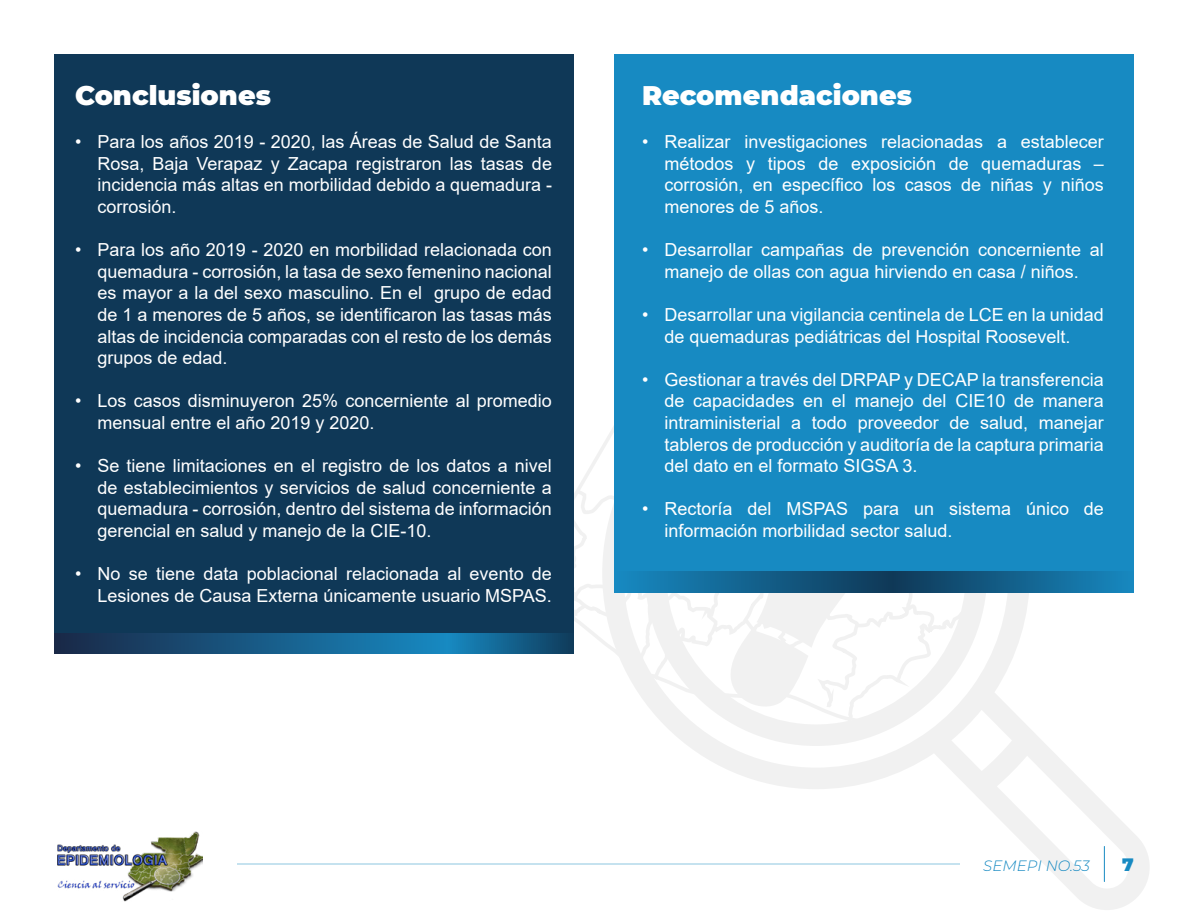
<style>
.page{position:relative;width:1188px;height:918px;background:#fff}
.page>*{position:absolute;margin:0;border:0;box-sizing:border-box;transform-origin:0 0}
.t1{font:900 27px "Montserrat";color:#fff}
.t2{font:18px/21.6px "Arial";color:#fff;text-align:justify}
.t3{font:900 18px "Montserrat";color:#178ac2}
.t4{font:italic 300 15px "Montserrat";color:#178ac2}
</style>
<div class="page">
<svg style="left:602px;top:592px;width:547px;height:318px"></svg>
<svg style="left:645px;top:721px;width:342px;height:25px;fill:#f1f1f1"></svg>
<svg style="left:574px;top:426px;width:540px;height:295px"></svg>
<img style="left:57px;top:831px;width:145px;height:70px">
<hr style="left:1104px;top:846px;width:1px;height:36px;background:#178ac2">
<hr style="left:237px;top:864px;width:723px;height:1px;background:#178ac2">
<div style="left:54px;top:54px;width:520px;height:590px;background:#0f3857"></div>
<svg style="left:54px;top:633px;width:520px;height:21px;background:#175b86"></svg>
<div style="left:614px;top:54px;width:520px;height:538px;background:#178ac2"></div>
<svg style="left:643px;top:572px;width:471px;height:20px;background:#125c87"></svg>
<h1 class="t1" style="left:75px;top:75px;width:197px">Conclusiones</h1>
<p class="t2" style="left:98px;top:131px;width:456px;text-indent:-22px">• Para los años 2019 - 2020, las Áreas de Salud de Santa Rosa, Baja Verapaz y Zacapa registraron las tasas de incidencia más altas en morbilidad debido a quemadura - corrosión.</p>
<p class="t2" style="left:98px;top:239px;width:456px;text-indent:-22px">• Para los año 2019 - 2020 en morbilidad relacionada con quemadura - corrosión, la tasa de sexo femenino nacional es mayor a la del sexo masculino. En el grupo de edad de 1 a menores de 5 años, se identificaron las tasas más altas de incidencia comparadas con el resto de los demás grupos de edad.</p>
<p class="t2" style="left:98px;top:390px;width:456px;text-indent:-22px">• Los casos disminuyeron 25% concerniente al promedio mensual entre el año 2019 y 2020.</p>
<p class="t2" style="left:98px;top:455px;width:456px;text-indent:-22px">• Se tiene limitaciones en el registro de los datos a nivel de establecimientos y servicios de salud concerniente a quemadura - corrosión, dentro del sistema de información gerencial en salud y manejo de la CIE-10.</p>
<p class="t2" style="left:75px;top:563px;width:478px;text-align:right">• No se tiene data poblacional relacionada al evento de<br>Lesiones de Causa Externa únicamente usuario MSPAS.</p>
<h1 class="t1" style="left:642px;top:75px;width:272px">Recomendaciones</h1>
<p class="t2" style="left:664px;top:131px;width:441px;text-indent:-22px">• Realizar investigaciones relacionadas a establecer métodos y tipos de exposición de quemaduras – corrosión, en específico los casos de niñas y niños menores de 5 años.</p>
<p class="t2" style="left:642px;top:239px;width:463px;text-align:center">• Desarrollar campañas de prevención concerniente al manejo de ollas con agua hirviendo en casa / niños.</p>
<p class="t2" style="left:642px;top:304px;width:463px;text-align:center">• Desarrollar una vigilancia centinela de LCE en la unidad de quemaduras pediátricas del Hospital Roosevelt.</p>
<p class="t2" style="left:664px;top:369px;width:441px;text-indent:-22px">• Gestionar a través del DRPAP y DECAP la transferencia de capacidades en el manejo del CIE10 de manera intraministerial a todo proveedor de salud, manejar tableros de producción y auditoría de la captura primaria del dato en el formato SIGSA 3.</p>
<p class="t2" style="left:664px;top:498px;width:441px;text-indent:-22px">• Rectoría del MSPAS para un sistema único de información morbilidad sector salud.</p>
<p class="t4" style="left:983px;top:856px;width:108px">SEMEPI NO.53</p>
<p class="t3" style="left:1122px;top:851px;width:13px">7</p>
</div>
